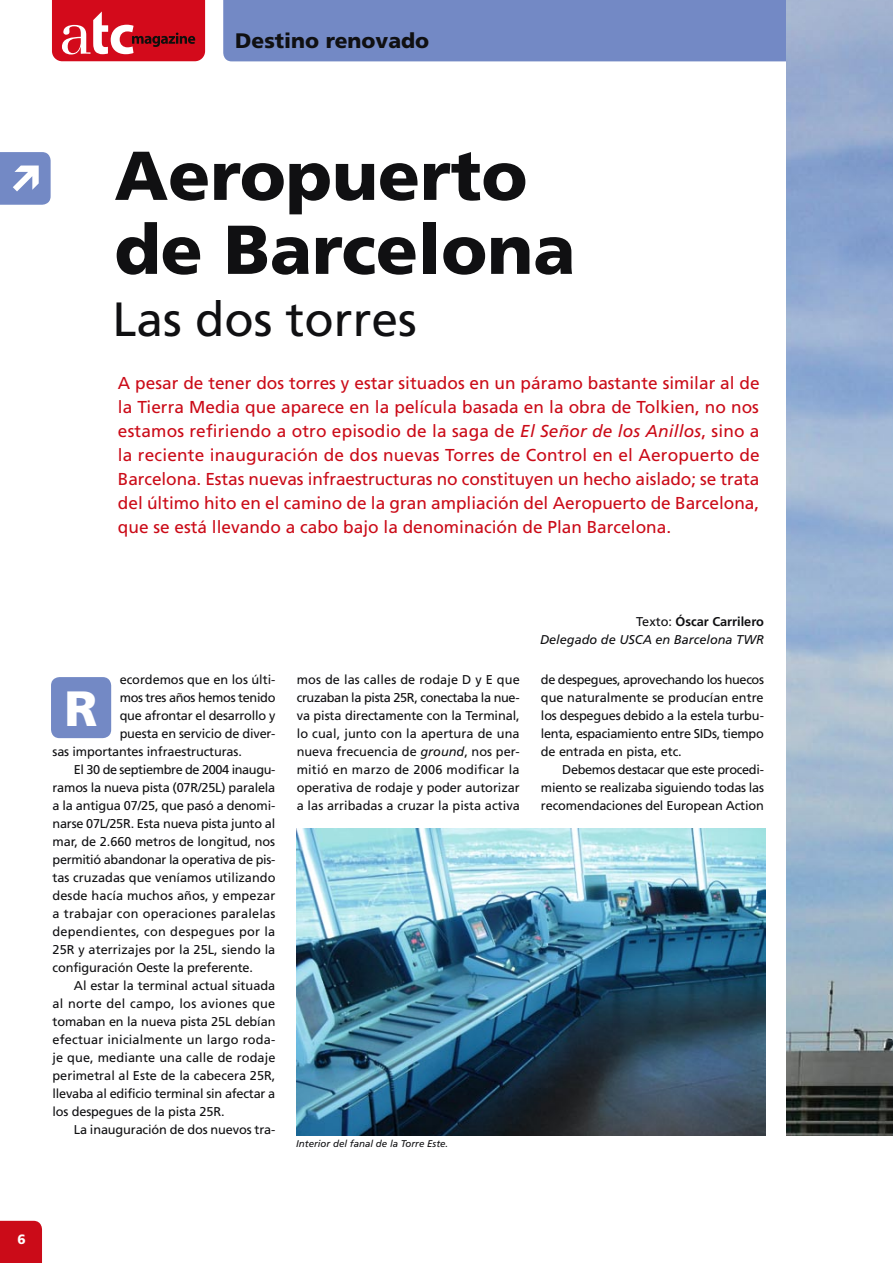
<style>
.page{position:relative;width:893px;height:1263px;background:#fff}
.page>*{position:absolute;margin:0;border:0;box-sizing:border-box;transform-origin:0 0}
.t1{font:900 69px/73.9px "Frutiger";color:#101012}
.t2{font:900 49.5px "Frutiger";color:#fff}
.t3{font:48px "Frutiger";color:#101012}
.t4{font:900 21px "Frutiger";color:#101012}
.t5{font:17.25px/24px "Frutiger";color:#cb0b18;text-align:justify}
.t6{font:900 13.5px "Frutiger";color:#fff}
.t7{font:12.75px/18px "Frutiger";letter-spacing:-.01em;color:#101012;text-align:justify}
.t8{font:12.75px "Frutiger";letter-spacing:.015em;color:#101012}
.t9{font:12.75px "Frutiger";letter-spacing:.01em;color:#101012}
.t10{font:italic 12.75px/18px "Frutiger";color:#101012;text-align:right}
.t11{font:12.75px "Frutiger";letter-spacing:.02em;color:#101012}
.t12{font:12.75px "Frutiger";letter-spacing:-.03em;color:#101012}
.t13{font:12.75px "Frutiger";letter-spacing:.025em;color:#101012}
.t14{font:italic 9.75px "Frutiger";color:#101012}
.s1{font-style:italic}
.s2{font-style:normal}
.s3{font-weight:700;font-style:normal}
</style>
<div class="page">
<div style="left:223px;top:0;width:564px;height:61px;background:#7389c5"></div>
<img style="left:787px;top:0;width:106px;height:1135px">
<div style="left:51px;top:677px;width:60px;height:61px;background:#7389c5"></div>
<div style="left:0;top:1221px;width:42px;height:42px;background:#cb0b18"></div>
<svg style="left:52px;top:0;width:153px;height:61px;background:#d12836"></svg>
<svg style="left:0;top:152px;width:51px;height:53px;background:#899bce"></svg>
<img style="left:296px;top:828px;width:469px;height:307px">
<h3 class="t4" style="left:235px;top:28px;width:195px">Destino renovado</h3>
<h1 class="t1" style="left:115px;top:138px;width:462px">Aeropuerto de Barcelona</h1>
<h3 class="t3" style="left:113px;top:291px;width:306px">Las dos torres</h3>
<p class="t5" style="left:118px;top:371px;width:643px">A pesar de tener dos torres y estar situados en un páramo bastante similar al de la Tierra Media que aparece en la película basada en la obra de Tolkien, no nos estamos refiriendo a otro episodio de la saga de <span class="s1">El Señor de los Anillos</span>, sino a la reciente inauguración de dos nuevas Torres de Control en el Aeropuerto de Barcelona. Estas nuevas infraestructuras no constituyen un hecho aislado; se trata del último hito en el camino de la gran ampliación del Aeropuerto de Barcelona, que se está llevando a cabo bajo la denominación de Plan Barcelona.</p>
<p class="t7" style="left:120px;top:670px;width:157px">ecordemos que en los últi-</p>
<p class="t7" style="left:120px;top:688px;width:157px">mos tres años hemos tenido</p>
<p class="t7" style="left:120px;top:706px;width:157px">que afrontar el desarrollo y</p>
<p class="t7" style="left:120px;top:724px;width:157px">puesta en servicio de diver-</p>
<p class="t7" style="left:53px;top:742px;width:191px">sas importantes infraestructuras.</p>
<p class="t12" style="left:74px;top:762px;width:203px">El 30 de septiembre de 2004 inaugu-</p>
<p class="t7" style="left:53px;top:778px;width:224px">ramos la nueva pista (07R/25L) paralela</p>
<p class="t7" style="left:53px;top:796px;width:224px">a la antigua 07/25, que pasó a denomi-</p>
<p class="t7" style="left:53px;top:814px;width:224px">narse 07L/25R. Esta nueva pista junto al</p>
<p class="t7" style="left:53px;top:832px;width:224px">mar, de 2.660 metros de longitud, nos</p>
<p class="t7" style="left:53px;top:850px;width:224px">permitió abandonar la operativa de pis-</p>
<p class="t7" style="left:53px;top:868px;width:224px">tas cruzadas que veníamos utilizando</p>
<p class="t9" style="left:53px;top:888px;width:224px">desde hacía muchos años, y empezar</p>
<p class="t8" style="left:53px;top:906px;width:224px">a trabajar con operaciones paralelas</p>
<p class="t11" style="left:53px;top:924px;width:224px">dependientes, con despegues por la</p>
<p class="t7" style="left:53px;top:940px;width:224px">25R y aterrizajes por la 25L, siendo la</p>
<p class="t7" style="left:53px;top:958px;width:202px">configuración Oeste la preferente.</p>
<p class="t7" style="left:74px;top:976px;width:203px">Al estar la terminal actual situada</p>
<p class="t13" style="left:53px;top:996px;width:224px">al norte del campo, los aviones que</p>
<p class="t7" style="left:53px;top:1012px;width:224px">tomaban en la nueva pista 25L debían</p>
<p class="t8" style="left:53px;top:1032px;width:224px">efectuar inicialmente un largo roda-</p>
<p class="t9" style="left:53px;top:1050px;width:225px">je que, mediante una calle de rodaje</p>
<p class="t7" style="left:53px;top:1066px;width:224px">perimetral al Este de la cabecera 25R,</p>
<p class="t7" style="left:53px;top:1084px;width:224px">llevaba al edificio terminal sin afectar a</p>
<p class="t7" style="left:53px;top:1102px;width:174px">los despegues de la pista 25R.</p>
<p class="t7" style="left:74px;top:1120px;width:203px">La inauguración de dos nuevos tra-</p>
<h2 class="t2" style="left:65px;top:679px;width:35px">R</h2>
<p class="t10" style="left:540px;top:612px;width:225px"><span class="s2">Texto:</span> <span class="s3">Óscar Carrilero<br></span>Delegado de USCA en Barcelona TWR</p>
<p class="t7" style="left:297px;top:670px;width:225px">mos de las calles de rodaje D y E que cruzaban la pista 25R, conectaba la nue&shy;va pista directamente con la Terminal, lo cual, junto con la apertura de una nueva frecuencia de <span class="s1">ground</span>, nos per&shy;mitió en marzo de 2006 modificar la operativa de rodaje y poder autorizar a las arribadas a cruzar la pista activa</p>
<p class="t7" style="left:541px;top:670px;width:225px">de despegues, aprovechando los huecos que naturalmente se producían entre los despegues debido a la estela turbu&shy;lenta, espaciamiento entre SIDs, tiempo de entrada en pista, etc.</p>
<p class="t7" style="left:541px;top:760px;width:225px;text-indent:21px">Debemos destacar que este procedi&shy;miento se realizaba siguiendo todas las recomendaciones del European Action</p>
<p class="t14" style="left:296px;top:1138px;width:154px">Interior del fanal de la Torre Este.</p>
<p class="t6" style="left:17px;top:1231px;width:10px">6</p>
</div>
